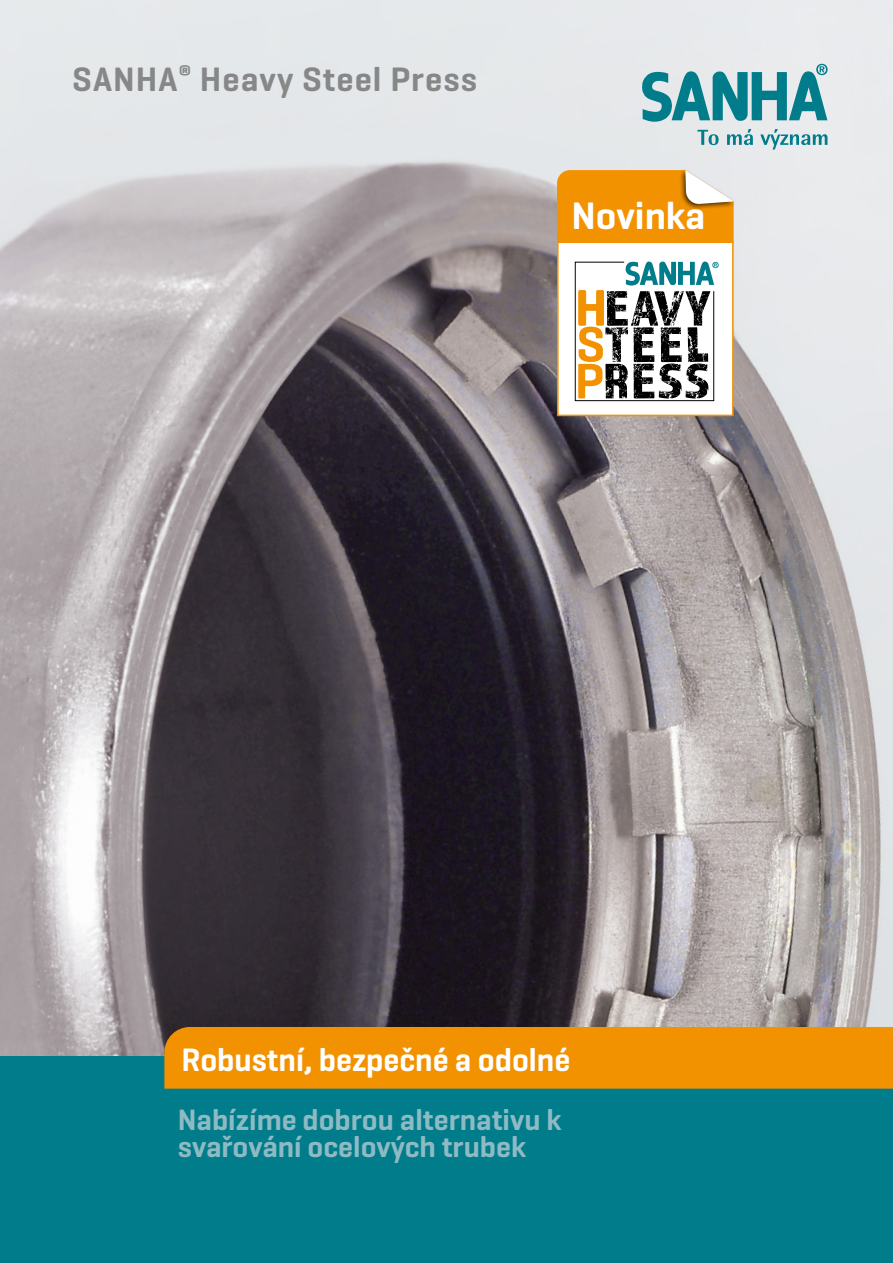
<style>
.page{position:relative;width:893px;height:1263px;background:#fff}
.page>*{position:absolute;margin:0;border:0;box-sizing:border-box;transform-origin:0 0}
.t1{font:600 50.85px/36.6px "Geogrotesque";color:#f39200;text-align:justify}
.t2{font:600 39px "Geogrotesque";color:#fff}
.t3{font:600 34.5px "Geogrotesque";letter-spacing:.03em;color:#878787}
.t4{font:600 33px "Geogrotesque";color:#fff}
.t5{font:600 30px/27px "Geogrotesque";color:#8ebac3}
</style>
<div class="page">
<img style="left:0;top:0;width:893px;height:1057px">
<div style="left:0;top:1057px;width:893px;height:206px;background:#007c8b"></div>
<svg style="left:697px;top:130px;width:22px;height:15px"></svg>
<svg style="left:727px;top:129px;width:26px;height:16px"></svg>
<svg style="left:760px;top:129px;width:67px;height:21px"></svg>
<svg style="left:642px;top:64px;width:186px;height:58px;background:#74b3bb"></svg>
<div style="left:164px;top:1027px;width:729px;height:62px;background:#f39200"></div>
<div style="left:557px;top:241px;width:177px;height:175px;background:#fff;border:2px solid #f39200"></div>
<div style="left:680px;top:168px;width:56px;height:42px;background:#e7e8eb"></div>
<svg style="left:557px;top:170px;width:177px;height:73px;background:#f09c1e"></svg>
<svg style="left:574px;top:261px;width:145px;height:140px"></svg>
<p class="t3" style="left:72px;top:57px;width:406px">SANHA<sup>®</sup> Heavy Steel Press</p>
<h2 class="t2" style="left:572px;top:191px;width:135px">Novinka</h2>
<h1 class="t1" style="left:575px;top:289px;width:34px">H S P</h1>
<p class="t4" style="left:181px;top:1039px;width:390px">Robustní, bezpečné a odolné</p>
<p class="t5" style="left:178px;top:1106px;width:385px">Nabízíme dobrou alternativu k svařování ocelových trubek</p>
</div>
